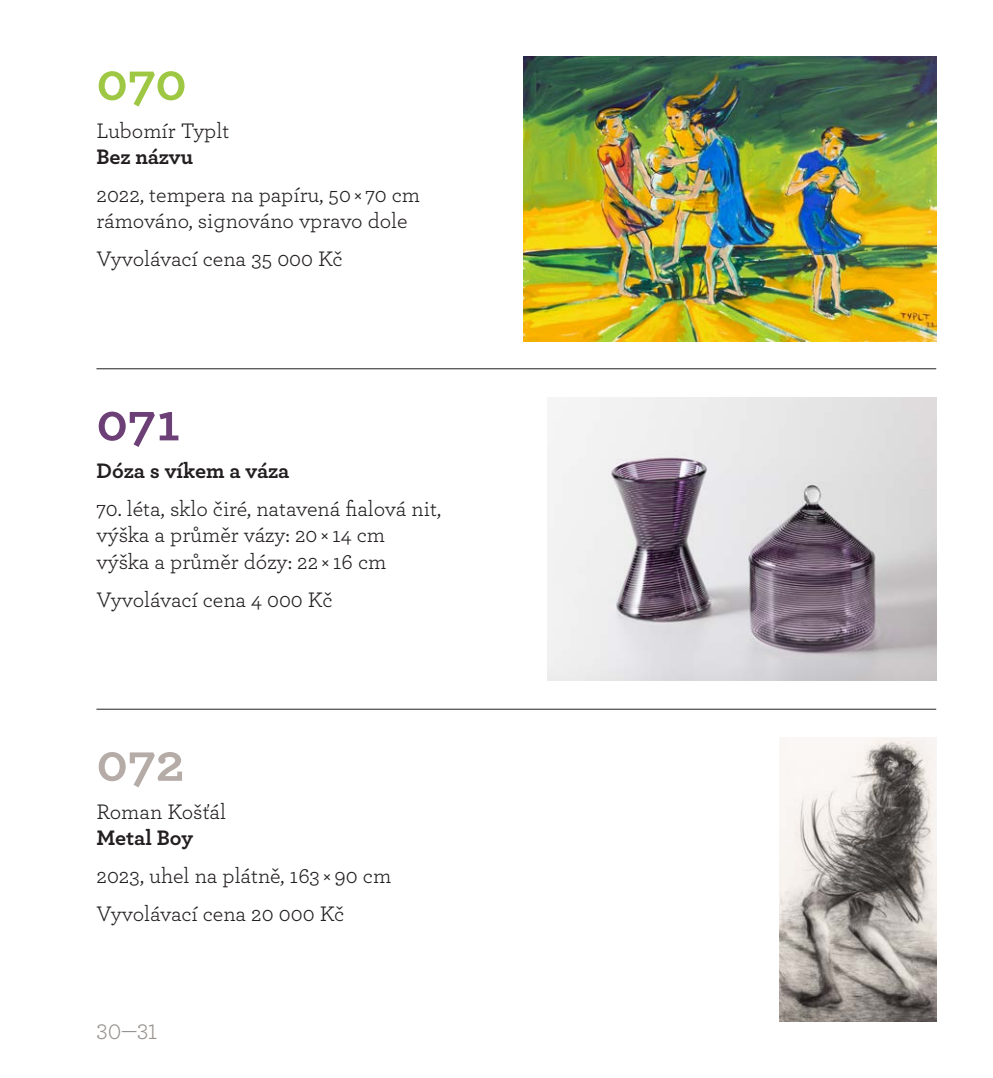
<style>
.page{position:relative;width:993px;height:1078px;background:#fff}
.page>*{position:absolute;margin:0;border:0;box-sizing:border-box;transform-origin:0 0}
.t1{font:700 54px "Archer";color:#b5aca7}
.t2{font:700 54px "Archer";color:#6c3f77}
.t3{font:700 54px "Archer";color:#9ec743}
.t4{font:22px/26.4px "Archer";color:#231f20}
.t5{font:700 22px "Archer";letter-spacing:-.005em;color:#231f20}
.t6{font:22px "Archer";color:#979391}
</style>
<div class="page">
<img style="left:523px;top:57px;width:412px;height:284px">
<img style="left:547px;top:397px;width:388px;height:283px">
<img style="left:779px;top:737px;width:156px;height:284px">
<hr style="left:96px;top:368px;width:839px;height:1px;background:#231f20">
<hr style="left:96px;top:708px;width:839px;height:1px;background:#231f20">
<h1 class="t3" style="left:96px;top:39px;width:92px">070</h1>
<p class="t4" style="left:96px;top:116px;width:134px">Lubomír Typlt</p>
<p class="t5" style="left:96px;top:139px;width:98px">Bez názvu</p>
<p class="t4" style="left:96px;top:180px;width:325px">2022, tempera na papíru, 50 × 70 cm rámováno, signováno vpravo dole</p>
<p class="t4" style="left:96px;top:244px;width:248px">Vyvolávací cena 35 000 Kč</p>
<h1 class="t2" style="left:96px;top:379px;width:85px">071</h1>
<p class="t5" style="left:96px;top:453px;width:194px">Dóza s víkem a váza</p>
<p class="t4" style="left:96px;top:494px;width:346px">70. léta, sklo čiré, natavená fialová nit, výška a průměr vázy: 20 × 14 cm výška a průměr dózy: 22 × 16 cm</p>
<p class="t4" style="left:96px;top:584px;width:237px">Vyvolávací cena 4 000 Kč</p>
<h1 class="t1" style="left:96px;top:720px;width:89px">072</h1>
<p class="t4" style="left:96px;top:796px;width:131px">Roman Košťál</p>
<p class="t5" style="left:96px;top:820px;width:98px">Metal Boy</p>
<p class="t4" style="left:96px;top:855px;width:296px;line-height:37.8px">2023, uhel na plátně, 163 × 90 cm<br>Vyvolávací cena 20 000 Kč</p>
<p class="t6" style="left:96px;top:1016px;width:62px">30—31</p>
</div>
